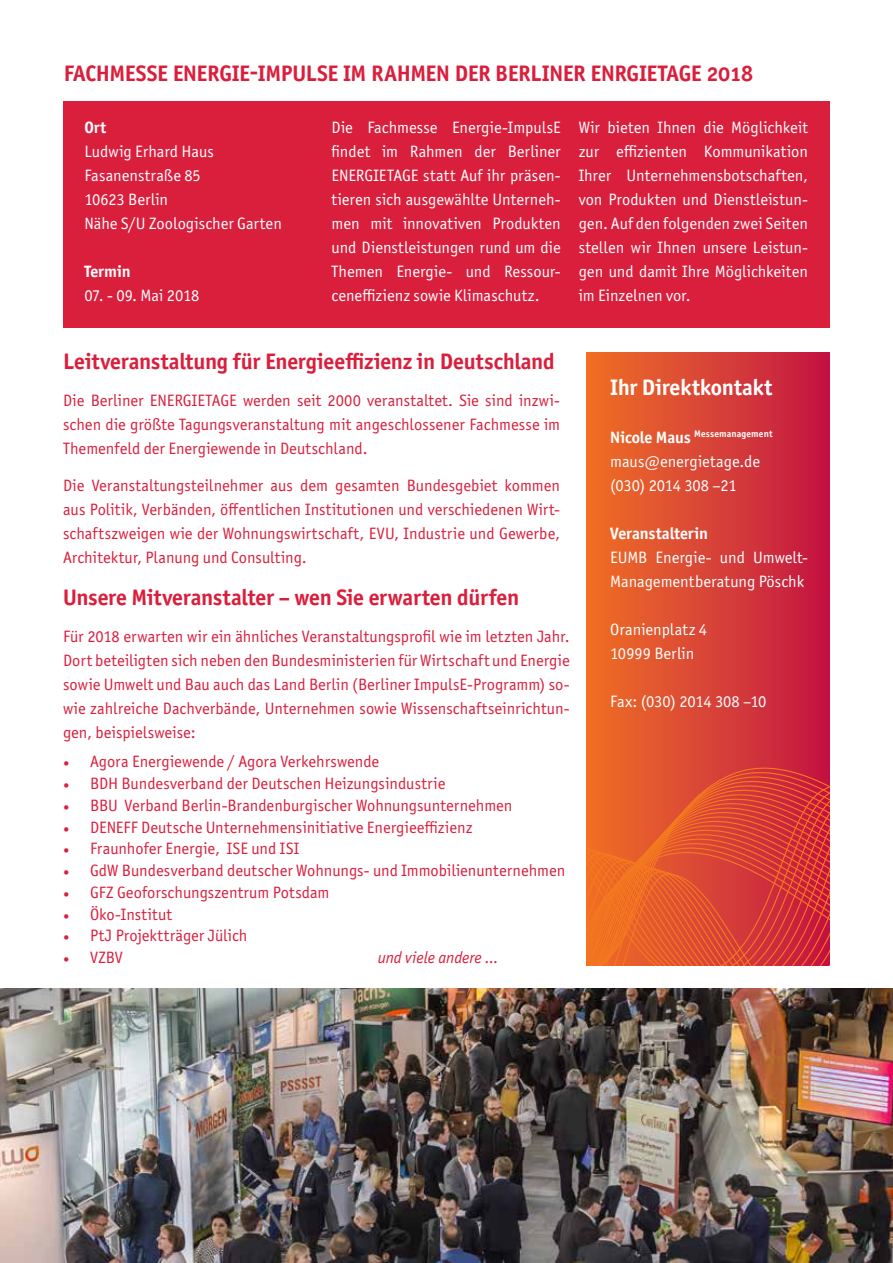
<style>
.page{position:relative;width:893px;height:1263px;background:#fff}
.page>*{position:absolute;margin:0;border:0;box-sizing:border-box;transform-origin:0 0}
.t1{font:700 22.5px "Officina Sans ITC Pro";letter-spacing:-.01em;color:#da1f3d}
.t2{font:700 22.5px "Officina Sans ITC Pro";letter-spacing:-.01em;color:#fff}
.t3{font:16.5px/24px "Officina Sans ITC Pro";color:#da1f3d;text-align:justify}
.t4{font:16.5px/24px "Officina Sans ITC Pro";letter-spacing:-.005em;color:#fff}
.t5{font:700 16.5px "Officina Sans ITC Pro";letter-spacing:-.005em;color:#fff}
.t6{font:italic 16.5px "Officina Sans ITC Pro";letter-spacing:-.005em;color:#da1f3d}
.t7{font:700 9.6px "Officina Sans ITC Pro";letter-spacing:.015em;color:#fff}
.s1{font-family:"Minion Pro"}
.s2{font-size:16.5px}
</style>
<div class="page">
<div style="left:63px;top:101px;width:766px;height:226px;background:#da1f3d"></div>
<img style="left:0;top:989px;width:893px;height:274px">
<div style="left:587px;top:353px;width:242px;height:612px;background:linear-gradient(to right,#ef7126,#c31644)"></div>
<svg style="left:587px;top:732px;width:242px;height:16px;background:#d94234"></svg>
<svg style="left:587px;top:780px;width:242px;height:185px;background:#df4f2f"></svg>
<h1 class="t1" style="left:64px;top:60px;width:691px">FACHMESSE ENERGIE-IMPULSE IM RAHMEN DER BERLINER ENRGIETAGE 2018</h1>
<p class="t5" style="left:84px;top:117px;width:23px">Ort</p>
<p class="t4" style="left:84px;top:140px;width:199px">Ludwig Erhard Haus<br>Fasanenstraße 85<br>10623 Berlin<br>Nähe S/U Zoologischer Garten</p>
<p class="t5" style="left:84px;top:261px;width:48px">Termin</p>
<p class="t4" style="left:84px;top:284px;width:117px">07. - 09. Mai 2018</p>
<p class="t4" style="left:332px;top:116px;width:231px;text-align:justify">Die Fachmesse Energie-ImpulsE findet im Rahmen der Berliner ENERGIETAGE statt Auf ihr präsen&shy;tieren sich ausgewählte Unterneh&shy;men mit innovativen Produkten und Dienstleistungen rund um die Themen Energie- und Ressour&shy;ceneffizienz sowie Klimaschutz.</p>
<p class="t4" style="left:579px;top:116px;width:231px;text-align:justify">Wir bieten Ihnen die Möglichkeit zur effizienten Kommunikation Ihrer Unternehmensbotschaften, von Produkten und Dienstleistun&shy;gen. Auf den folgenden zwei Seiten stellen wir Ihnen unsere Leistun&shy;gen und damit Ihre Möglichkeiten im Einzelnen vor.</p>
<h1 class="t1" style="left:63px;top:348px;width:493px">Leitveranstaltung für Energieeffizienz in Deutschland</h1>
<p class="t3" style="left:63px;top:388px;width:498px">Die Berliner ENERGIETAGE werden seit 2000 veranstaltet. Sie sind inzwi&shy;schen die größte Tagungsveranstaltung mit angeschlossener Fachmesse im Themenfeld der Energiewende in Deutschland.</p>
<p class="t3" style="left:63px;top:473px;width:498px">Die Veranstaltungsteilnehmer aus dem gesamten Bundesgebiet kommen aus Politik, Verbänden, öffentlichen Institutionen und verschiedenen Wirt&shy;schaftszweigen wie der Wohnungswirtschaft, EVU, Industrie und Gewerbe, Architektur, Planung und Consulting.</p>
<h1 class="t1" style="left:63px;top:584px;width:458px">Unsere Mitveranstalter – wen Sie erwarten dürfen</h1>
<p class="t3" style="left:63px;top:624px;width:508px">Für 2018 erwarten wir ein ähnliches Veranstaltungsprofil wie im letzten Jahr.<br>Dort beteiligten sich neben den Bundesministerien für Wirtschaft und Energie sowie Umwelt und Bau auch das Land Berlin (Berliner ImpulsE-Programm) so&shy;wie zahlreiche Dachverbände, Unternehmen sowie Wissenschaftseinrichtun&shy;gen, beispielsweise:</p>
<p class="t3" style="left:63px;top:750px;width:318px"><span class="s1">•</span> Agora Energiewende / Agora Verkehrswende</p>
<p class="t3" style="left:63px;top:771px;width:384px"><span class="s1">•</span> BDH Bundesverband der Deutschen Heizungsindustrie</p>
<p class="t3" style="left:63px;top:793px;width:451px"><span class="s1">•</span> BBU Verband Berlin-Brandenburgischer Wohnungsunternehmen</p>
<p class="t3" style="left:63px;top:815px;width:411px"><span class="s1">•</span> DENEFF Deutsche Unternehmensinitiative Energieeffizienz</p>
<p class="t3" style="left:63px;top:837px;width:238px"><span class="s1">•</span> Fraunhofer Energie, ISE und ISI</p>
<p class="t3" style="left:63px;top:858px;width:504px"><span class="s1">•</span> GdW Bundesverband deutscher Wohnungs- und Immobilienunternehmen</p>
<p class="t3" style="left:63px;top:880px;width:268px"><span class="s1">•</span> GFZ Geoforschungszentrum Potsdam</p>
<p class="t3" style="left:63px;top:902px;width:111px"><span class="s1">•</span> Öko-Institut</p>
<p class="t3" style="left:63px;top:924px;width:186px"><span class="s1">•</span> PtJ Projektträger Jülich</p>
<p class="t3" style="left:63px;top:945px;width:61px"><span class="s1">•</span> VZBV</p>
<p class="t6" style="left:378px;top:948px;width:123px">und viele andere ...</p>
<h1 class="t2" style="left:610px;top:373px;width:164px">Ihr Direktkontakt</h1>
<p class="t7" style="left:610px;top:428px;width:164px"><span class="s2">Nicole Maus</span> Messemanagement</p>
<p class="t4" style="left:610px;top:449px;width:151px">maus@energietage.de (030) 2014 308 –21</p>
<p class="t5" style="left:610px;top:523px;width:99px">Veranstalterin</p>
<p class="t4" style="left:610px;top:545px;width:199px">EUMB Energie- und Umwelt-<br>Managementberatung Pöschk</p>
<p class="t4" style="left:610px;top:617px;width:98px">Oranienplatz 4<br>10999 Berlin</p>
<p class="t4" style="left:610px;top:689px;width:158px">Fax: (030) 2014 308 –10</p>
</div>
